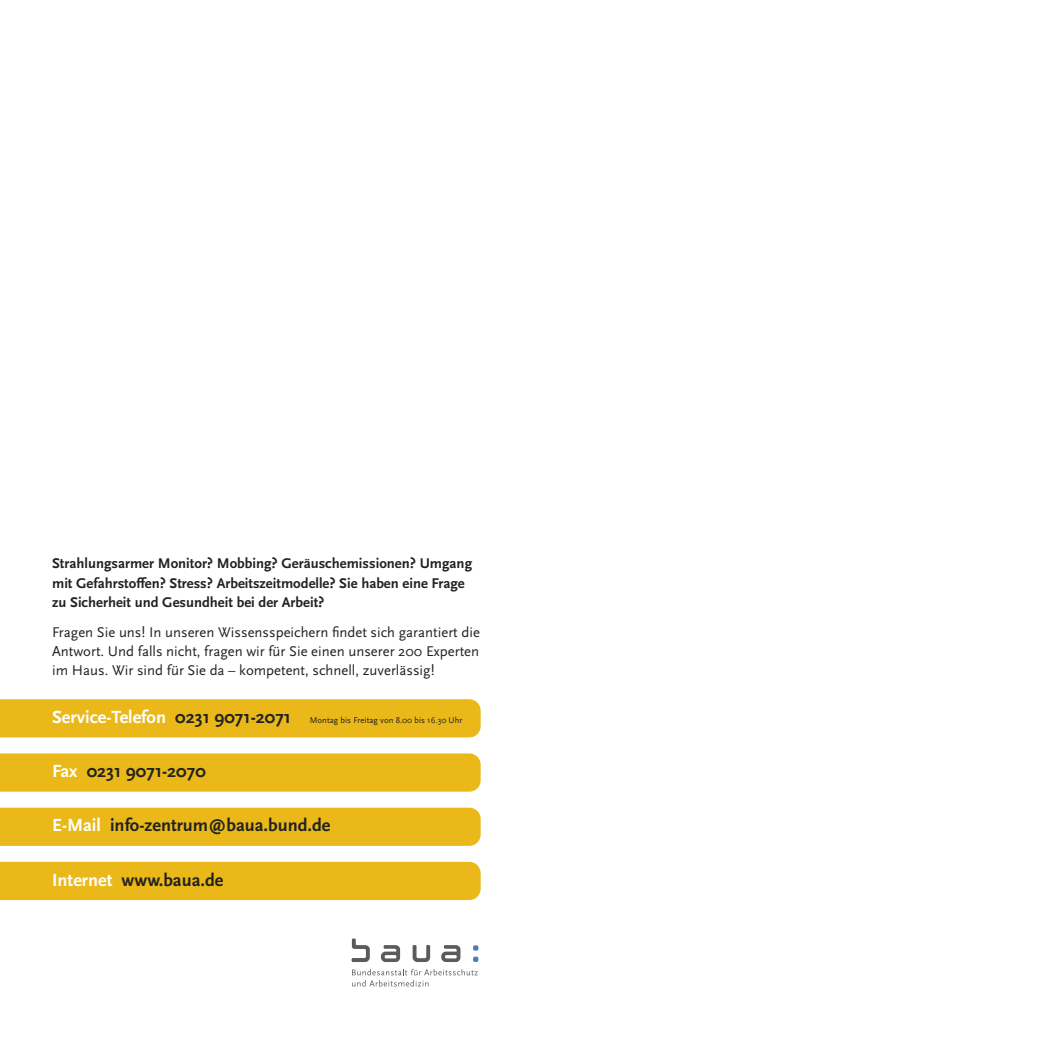
<style>
.page{position:relative;width:1042px;height:1042px;background:#fff}
.page>*{position:absolute;margin:0;border:0;box-sizing:border-box;transform-origin:0 0}
.t1{font:700 18.38px "Scala Sans Pro";color:#222221}
.t2{font:700 18.38px "Scala Sans Pro";color:#fff}
.t3{font:14.7px/19.2px "Scala Sans Pro";color:#222221;text-align:justify}
.t4{font:700 14.7px/19.2px "Scala Sans Pro";color:#222221}
.t5{font:8.75px "Scala Sans Pro";color:#222221}
.s1{color:#222221}
.s2{color:#fff}
</style>
<div class="page">
<div style="left:0;top:699px;width:481px;height:38px;background:#eab818"></div>
<div style="left:0;top:753px;width:481px;height:38px;background:#eab818"></div>
<div style="left:0;top:807px;width:481px;height:39px;background:#eab818"></div>
<div style="left:0;top:862px;width:481px;height:38px;background:#eab818"></div>
<svg style="left:473px;top:956px;width:6px;height:6px"></svg>
<svg style="left:473px;top:945px;width:6px;height:5px"></svg>
<svg style="left:352px;top:969px;width:126px;height:17px"></svg>
<svg style="left:351px;top:938px;width:19px;height:24px"></svg>
<svg style="left:413px;top:945px;width:17px;height:17px"></svg>
<svg style="left:381px;top:945px;width:19px;height:17px"></svg>
<svg style="left:441px;top:945px;width:19px;height:17px"></svg>
<p class="t4" style="left:52px;top:554px;width:421px">Strahlungsarmer Monitor? Mobbing? Geräuschemissionen? Umgang mit Gefahrstoffen? Stress? Arbeitszeitmodelle? Sie haben eine Frage zu Sicherheit und Gesundheit bei der Arbeit?</p>
<p class="t3" style="left:52px;top:622px;width:429px">Fragen Sie uns! In unseren Wissensspeichern findet sich garantiert die Antwort. Und falls nicht, fragen wir für Sie einen unserer 200 Experten im Haus. Wir sind für Sie da – kompetent, schnell, zuverlässig!</p>
<p class="t2" style="left:52px;top:708px;width:240px">Service-Telefon <span class="s1">0231 9071-2071</span></p>
<p class="t1" style="left:52px;top:762px;width:155px"><span class="s2">Fax</span> 0231 9071-2070</p>
<p class="t1" style="left:52px;top:817px;width:280px"><span class="s2">E-Mail</span> info-zentrum@baua.bund.de</p>
<p class="t1" style="left:52px;top:871px;width:173px"><span class="s2">Internet</span> www.baua.de</p>
<p class="t5" style="left:310px;top:716px;width:154px">Montag bis Freitag von 8.00 bis 16.30 Uhr</p>
</div>
